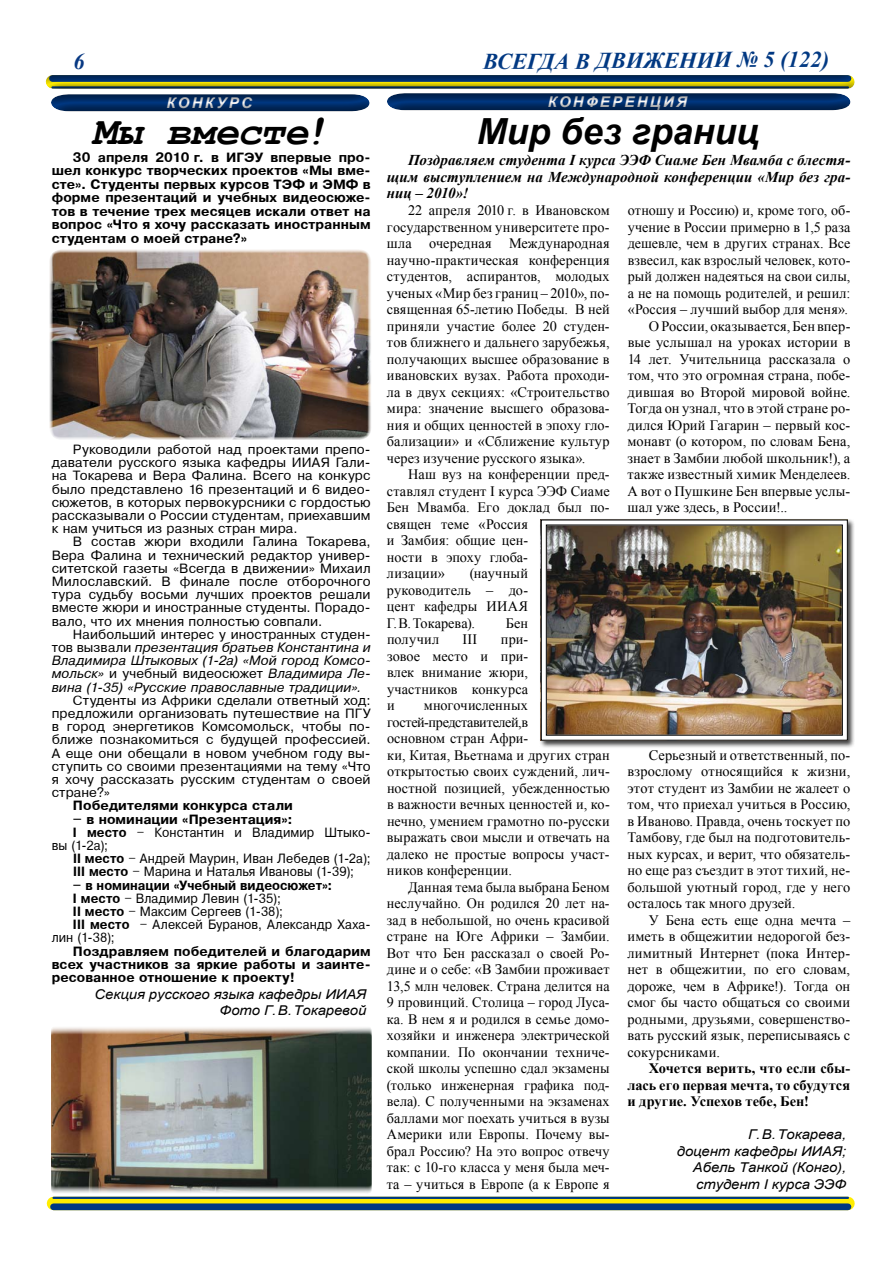
<style>
.page{position:relative;width:893px;height:1263px;background:#fff}
.page>*{position:absolute;margin:0;border:0;box-sizing:border-box;transform-origin:0 0}
.t1{font:italic 700 40.5px "Courier New";letter-spacing:-.01em;color:#000}
.t2{font:italic 700 36px "Arial";letter-spacing:-.005em;color:#000}
.t3{font:italic 700 22.5px "Times New Roman";color:#003882}
.t4{font:italic 700 15px/16.5px "Times New Roman";color:#000;text-align:justify}
.t5{font:italic 700 14.85px "Arial";letter-spacing:.15em;color:#fff}
.t6{font:14.4px/16.5px "Times New Roman";letter-spacing:.005em;color:#000;text-align:justify}
.t7{font:700 14.4px/16.5px "Times New Roman";color:#000;text-align:justify}
.t8{font:italic 13.5px/16.5px "Arial";letter-spacing:-.005em;color:#000;text-align:right;scale:1.1 1}
.t9{font:12.75px/13.2px "Pragmatica";letter-spacing:.005em;color:#000;text-align:justify}
.t10{font:700 12.75px/13.5px "Pragmatica";letter-spacing:.01em;color:#000;text-align:justify}
.t11{font:12.75px "Pragmatica";letter-spacing:.005em;color:#000;scale:.92 1}
.t12{font:italic 12.75px/13.2px "Pragmatica";letter-spacing:.01em;color:#000;text-align:justify}
.t13{font:700 12.75px "Pragmatica";letter-spacing:.01em;color:#000;scale:.93 1}
.s1{font-style:normal}
.s2{font-weight:700}
</style>
<div class="page">
<div style="left:54px;top:1197px;width:794px;height:13px;background:#ffed00"></div>
<hr style="left:54px;top:1197px;width:794px;height:2px;background:#003882">
<div style="left:54px;top:1203px;width:794px;height:7px;background:#003882"></div>
<div style="left:30px;top:56px;width:840px;height:52px;background:#000;opacity:.5"></div>
<div style="left:386px;top:81px;width:466px;height:33px;background:#000;opacity:.5"></div>
<div style="left:539px;top:518px;width:316px;height:230px;background:#000;opacity:.75"></div>
<img style="left:540px;top:519px;width:308px;height:222px">
<div style="left:546px;top:524px;width:297px;height:212px;border:1px solid #000"></div>
<img style="left:51px;top:1027px;width:321px;height:166px">
<img style="left:49px;top:249px;width:322px;height:191px">
<div style="left:50px;top:82px;width:321px;height:33px;background:#000;opacity:.5"></div>
<svg style="left:75px;top:56px;width:10px;height:13px"></svg>
<p class="t5" style="left:167px;top:93px;width:87px">КОНКУРС</p>
<h1 class="t1" style="left:92px;top:103px;width:237px">Мы вместе!</h1>
<p class="t10" style="left:52px;top:150px;width:320px;text-indent:21px">30 апреля 2010 г. в ИГЭУ впервые про&shy;шел конкурс творческих проектов «Мы вме&shy;сте». Студенты первых курсов ТЭФ и ЭМФ в форме презентаций и учебных видеосюже&shy;тов в течение трех месяцев искали ответ на вопрос «Что я хочу рассказать иностранным студентам о моей стране?»</p>
<p class="t9" style="left:52px;top:443px;width:320px;text-indent:21px">Руководили работой над проектами препо&shy;даватели русского языка кафедры ИИАЯ Гали&shy;на Токарева и Вера Фалина. Всего на конкурс было представлено 16 презентаций и 6 видео&shy;сюжетов, в которых первокурсники с гордостью рассказывали о России студентам, приехавшим к нам учиться из разных стран мира.</p>
<p class="t9" style="left:52px;top:535px;width:320px;text-indent:21px">В состав жюри входили Галина Токарева, Вера Фалина и технический редактор универ&shy;ситетской газеты «Всегда в движении» Михаил Милославский. В финале после отборочного тура судьбу восьми лучших проектов решали вместе жюри и иностранные студенты. Порадо&shy;вало, что их мнения полностью совпали.</p>
<p class="t12" style="left:52px;top:628px;width:320px;text-indent:21px"><span class="s1">Наибольший интерес у иностранных студен&shy;тов вызвали</span> презентация братьев Константина и Владимира Штыковых (1-2а) «Мой город Комсо&shy;мольск» <span class="s1">и учебный видеосюжет</span> Владимира Ле&shy;вина (1-35) «Русские православные традиции».</p>
<p class="t9" style="left:52px;top:694px;width:320px;text-indent:21px">Студенты из Африки сделали ответный ход: предложили организовать путешествие на ПГУ в город энергетиков Комсомольск, чтобы по&shy;ближе познакомиться с будущей профессией.<br>А еще они обещали в новом учебном году вы&shy;ступить со своими презентациями на тему «Что я хочу рассказать русским студентам о своей стране?»</p>
<p class="t10" style="left:73px;top:799px;width:221px">Победителями конкурса стали</p>
<p class="t10" style="left:73px;top:812px;width:221px">– в номинации «Презентация»:</p>
<p class="t11" style="left:73px;top:825px;width:325px"><span class="s2">I место</span> – Константин и Владимир Штыко-</p>
<p class="t11" style="left:52px;top:838px;width:63px">вы (1‑2а);</p>
<p class="t11" style="left:73px;top:851px;width:325px"><span class="s2">II место</span> – Андрей Маурин, Иван Лебедев (1‑2а);</p>
<p class="t11" style="left:73px;top:865px;width:307px"><span class="s2">III место</span> – Марина и Наталья Ивановы (1‑39);</p>
<p class="t13" style="left:73px;top:878px;width:280px">– в номинации «Учебный видеосюжет»:</p>
<p class="t11" style="left:73px;top:891px;width:227px"><span class="s2">I место</span> – Владимир Левин (1-35);</p>
<p class="t11" style="left:73px;top:904px;width:230px"><span class="s2">II место</span> – Максим Сергеев (1-38);</p>
<p class="t11" style="left:73px;top:917px;width:325px"><span class="s2">III место</span> – Алексей Буранов, Александр Хаха-</p>
<p class="t11" style="left:52px;top:931px;width:70px">лин (1-38);</p>
<p class="t10" style="left:52px;top:944px;width:320px;text-indent:21px">Поздравляем победителей и благодарим всех участников за яркие работы и заинте&shy;ресованное отношение к проекту!</p>
<p class="t8" style="left:95px;top:986px;width:249px">Секция русского языка кафедры ИИАЯ<br>Фото Г.В.Токаревой</p>
<h3 class="t3" style="left:483px;top:48px;width:347px;rotate:-1deg">ВСЕГДА В ДВИЖЕНИИ № 5 (122)</h3>
<p class="t5" style="left:548px;top:92px;width:141px">КОНФЕРЕНЦИЯ</p>
<h2 class="t2" style="left:477px;top:107px;width:284px">Мир без границ</h2>
<p class="t4" style="left:387px;top:151px;width:465px;text-indent:21px">Поздравляем студента I курса ЭЭФ Сиаме Бен Мвамба с блестя&shy;щим выступлением на Международной конференции «Мир без гра&shy;ниц – 2010»!</p>
<p class="t6" style="left:387px;top:202px;width:224px;text-indent:21px">22 апреля 2010 г. в Ивановском государственном университете про&shy;шла очередная Международная научно-практическая конференция студентов, аспирантов, молодых ученых «Мир без границ – 2010», по&shy;священная 65-летию Победы. В ней приняли участие более 20 студен&shy;тов ближнего и дальнего зарубежья, получающих высшее образование в ивановских вузах. Работа проходи&shy;ла в двух секциях: «Строительство мира: значение высшего образова&shy;ния и общих ценностей в эпоху гло&shy;бализации» и «Сближение культур через изучение русского языка».</p>
<p class="t6" style="left:387px;top:466px;width:224px;text-align:left;text-indent:21px">Наш вуз на конференции пред&shy;ставлял студент I курса ЭЭФ Сиаме<br>Бен Мвамба. Его доклад был по&shy;священ теме «Россия<br>и Замбия: общие цен-<br>ности в эпоху глоба-<br>лизации»</p>
<p class="t6" style="left:387px;top:565px;width:143px;text-indent:83px">(научный руководитель – до&shy;цент кафедры ИИАЯ Г.В.Токарева).</p>
<p class="t6" style="left:506px;top:614px;width:24px">Бен</p>
<p class="t6" style="left:387px;top:631px;width:54px">получил</p>
<p class="t6" style="left:463px;top:631px;width:16px">III</p>
<p class="t6" style="left:387px;top:631px;width:143px;text-indent:114px">при&shy;зовое место и при&shy;влек внимание жюри, участников конкурса и</p>
<p class="t6" style="left:387px;top:697px;width:224px;text-align:left;text-indent:37px">многочисленных гостей-представителей,в<br>основном стран Афри-<br>ки, Китая, Вьетнама и других стран открытостью своих суждений, лич&shy;ностной позицией, убежденностью в важности вечных ценностей и, ко&shy;нечно, умением грамотно по-русски выражать свои мысли и отвечать на далеко не простые вопросы участ&shy;ников конференции.</p>
<p class="t6" style="left:387px;top:878px;width:224px;text-indent:21px">Данная тема была выбрана Беном неслучайно. Он родился 20 лет на&shy;зад в небольшой, но очень красивой стране на Юге Африки – Замбии.<br>Вот что Бен рассказал о своей Ро&shy;дине и о себе: «В Замбии проживает 13,5 млн человек. Страна делится на 9 провинций. Столица – город Луса&shy;ка. В нем я и родился в семье домо&shy;хозяйки и инженера электрической компании. По окончании техниче&shy;ской школы успешно сдал экзамены (только инженерная графика под&shy;вела). С полученными на экзаменах баллами мог поехать учиться в вузы Америки или Европы. Почему вы&shy;брал Россию? На это вопрос отвечу так: с 10-го класса у меня была меч&shy;та – учиться в Европе (а к Европе я</p>
<p class="t6" style="left:628px;top:202px;width:224px">отношу и Россию) и, кроме того, об-</p>
<p class="t6" style="left:628px;top:218px;width:224px">учение в России примерно в 1,5 раза</p>
<p class="t6" style="left:628px;top:235px;width:224px">дешевле, чем в других странах. Все</p>
<p class="t6" style="left:628px;top:251px;width:224px">взвесил, как взрослый человек, кото-</p>
<p class="t6" style="left:628px;top:268px;width:224px">рый должен надеяться на свои силы,</p>
<p class="t6" style="left:628px;top:284px;width:224px">а не на помощь родителей, и решил:</p>
<p class="t6" style="left:628px;top:301px;width:222px">«Россия – лучший выбор для меня».</p>
<p class="t6" style="left:649px;top:317px;width:203px">О России, оказывается, Бен впер-</p>
<p class="t6" style="left:628px;top:334px;width:224px">вые услышал на уроках истории в</p>
<p class="t6" style="left:628px;top:350px;width:224px">14 лет. Учительница рассказала о</p>
<p class="t6" style="left:628px;top:367px;width:224px">том, что это огромная страна, побе-</p>
<p class="t6" style="left:628px;top:383px;width:224px">дившая во Второй мировой войне.</p>
<p class="t6" style="left:628px;top:400px;width:224px">Тогда он узнал, что в этой стране ро-</p>
<p class="t6" style="left:628px;top:416px;width:224px">дился Юрий Гагарин – первый кос-</p>
<p class="t6" style="left:628px;top:433px;width:224px">монавт (о котором, по словам Бена,</p>
<p class="t6" style="left:628px;top:449px;width:224px">знает в Замбии любой школьник!), а</p>
<p class="t6" style="left:628px;top:466px;width:224px">также известный химик Менделеев.</p>
<p class="t6" style="left:628px;top:482px;width:224px">А вот о Пушкине Бен впервые услы-</p>
<p class="t6" style="left:628px;top:499px;width:161px">шал уже здесь, в России!..</p>
<p class="t6" style="left:627px;top:746px;width:224px;text-indent:21px">Серьезный и ответственный, по&shy;взрослому относящийся к жизни, этот студент из Замбии не жалеет о том, что приехал учиться в Россию, в Иваново. Правда, очень тоскует по Тамбову, где был на подготовитель&shy;ных курсах, и верит, что обязатель&shy;но еще раз съездит в этот тихий, не&shy;большой уютный город, где у него осталось так много друзей.</p>
<p class="t6" style="left:627px;top:911px;width:224px;text-indent:21px">У Бена есть еще одна мечта – иметь в общежитии недорогой без&shy;лимитный Интернет (пока Интер&shy;нет в общежитии, по его словам, дороже, чем в Африке!). Тогда он смог бы часто общаться со своими родными, друзьями, совершенство&shy;вать русский язык, переписываясь с сокурсниками.</p>
<p class="t7" style="left:627px;top:1060px;width:224px;text-indent:21px">Хочется верить, что если сбы&shy;лась его первая мечта, то сбудутся и другие. Успехов тебе, Бен!</p>
<p class="t8" style="left:677px;top:1126px;width:155px">Г.В.Токарева,<br>доцент кафедры ИИАЯ;<br>Абель Танкой (Конго), студент I курса ЭЭФ</p>
</div>
